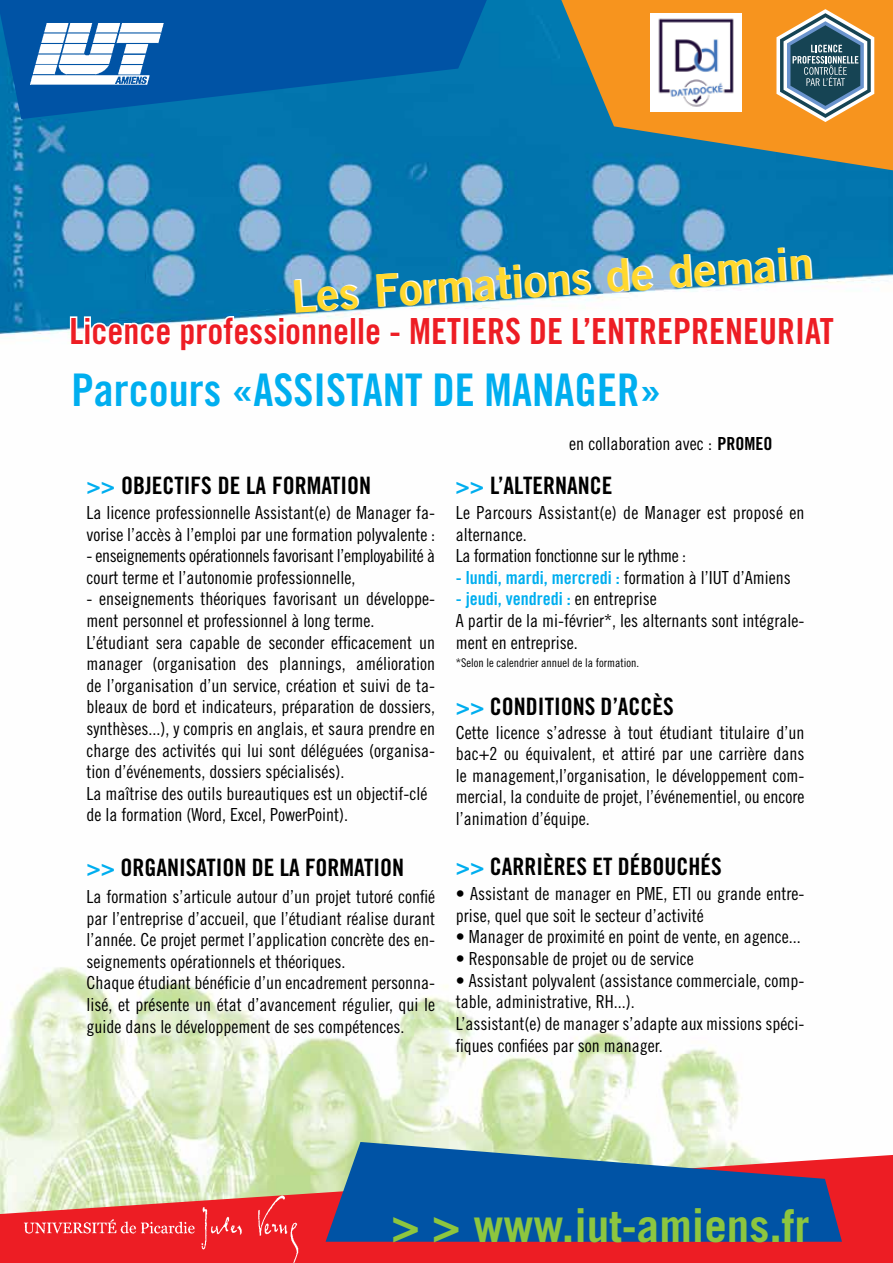
<style>
.page{position:relative;width:893px;height:1263px;background:#fff}
.page>*{position:absolute;margin:0;border:0;box-sizing:border-box;transform-origin:0 0}
.t1{font:45px "Trade Gothic LT Std Bd Cn 20";color:#00aeef}
.t2{font:45px "Trade Gothic Bold Two";color:#ffd82f}
.t3{font:700 45px "Trade Gothic";color:#8dc63f}
.t4{font:36px "Trade Gothic LT Std Bd Cn 20";color:#ed1d24}
.t5{font:24px "Trade Gothic LT Std Bd Cn 20";color:#000}
.t6{font:24px "Trade Gothic Bold Cond Twenty";color:#000}
.t7{font:18px/21.6px "Trade Gothic LT Std Cn 18";color:#000}
.t8{font:18px/21.6px "Trade Gothic LT Std Cn 18";letter-spacing:-.02em;color:#000}
.t9{font:18px "Trade Gothic LT Std Bd Cn 20";color:#00aeef}
.t10{font:18px "Trade Gothic Cond Eighteen";color:#000}
.t11{font:12px "Trade Gothic LT Std Cn 18";color:#000}
.s1{font-family:"Trade Gothic Bold Cond Twenty"}
.s2{color:#00aeef}
.s3{font-family:"Trade Gothic LT Std Bd Cn 20";color:#00aeef}
.s4{font-family:"Trade Gothic LT Std Cn 18";color:#000}
</style>
<div class="page">
<img style="left:0;top:0;width:893px;height:335px">
<img style="left:0;top:967px;width:741px;height:188px">
<svg style="left:0;top:1155px;width:893px;height:108px;background:#e67165"></svg>
<svg style="left:326px;top:1142px;width:516px;height:100px;background:#326aa4"></svg>
<img style="left:21px;top:1194px;width:279px;height:69px">
<svg style="left:0;top:0;width:487px;height:119px;background:#005da7"></svg>
<img style="left:25px;top:19px;width:142px;height:69px">
<svg style="left:68px;top:314px;width:283px;height:21px"></svg>
<svg style="left:364px;top:321px;width:18px;height:14px"></svg>
<svg style="left:408px;top:293px;width:56px;height:42px"></svg>
<svg style="left:470px;top:284px;width:366px;height:51px"></svg>
<svg style="left:561px;top:0;width:332px;height:170px;background:#a68d54"></svg>
<img style="left:651px;top:14px;width:90px;height:97px">
<svg style="left:776px;top:9px;width:98px;height:113px"></svg>
<h1 class="t2" style="left:289px;top:270px;width:522px;rotate:-4deg">Les Form ations de dem ain</h1>
<h2 class="t4" style="left:69px;top:309px;width:766px">Licence professionnelle - METIERS DE L’ENTREPRENEURIAT</h2>
<h1 class="t1" style="left:71px;top:363px;width:592px">Parcours «ASSISTANT DE MANAGER»</h1>
<p class="t10" style="left:569px;top:433px;width:205px">en collaboration avec : <span class="s1">PROMEO</span></p>
<h3 class="t6" style="left:87px;top:470px;width:286px"><span class="s2">&gt;&gt;</span> OBJECTIFS DE LA FORMATION</h3>
<h3 class="t6" style="left:455px;top:470px;width:158px"><span class="s2">&gt;&gt;</span> L’ALTERNANCE</h3>
<p class="t7" style="left:86px;top:502px;width:350px">La licence professionnelle Assistant(e) de Manager fa&shy;vorise l’accès à l’emploi par une formation polyvalente :</p>
<p class="t8" style="left:86px;top:545px;width:350px">- enseignements opérationnels favorisant l’employabilité à court terme et l’autonomie professionnelle,</p>
<p class="t7" style="left:86px;top:588px;width:350px">- enseignements théoriques favorisant un développe&shy;ment personnel et professionnel à long terme.<br>L’étudiant sera capable de seconder efficacement un manager (organisation des plannings, amélioration de l’organisation d’un service, création et suivi de ta&shy;bleaux de bord et indicateurs, préparation de dossiers, synthèses...), y compris en anglais, et saura prendre en charge des activités qui lui sont déléguées (organisa&shy;tion d’événements, dossiers spécialisés).<br>La maîtrise des outils bureautiques est un objectif-clé de la formation (Word, Excel, PowerPoint).</p>
<h3 class="t5" style="left:86px;top:853px;width:319px"><span class="s2">&gt;&gt;</span> ORGANISATION DE LA FORMATION</h3>
<p class="t7" style="left:86px;top:886px;width:350px">La formation s’articule autour d’un projet tutoré confié par l’entreprise d’accueil, que l’étudiant réalise durant l’année. Ce projet permet l’application concrète des en&shy;seignements opérationnels et théoriques.<br>Chaque étudiant bénéficie d’un encadrement personna&shy;lisé, et présente un état d’avancement régulier, qui le guide dans le développement de ses compétences.</p>
<p class="t7" style="left:456px;top:502px;width:350px">Le Parcours Assistant(e) de Manager est proposé en alternance.<br>La formation fonctionne sur le rythme :</p>
<p class="t7" style="left:456px;top:566px;width:336px"><span class="s3">- lundi, mardi, mercredi :</span> formation à l’IUT d’Amiens</p>
<p class="t9" style="left:456px;top:588px;width:202px">- jeudi, vendredi : <span class="s4">en entreprise</span></p>
<p class="t7" style="left:456px;top:610px;width:350px">A partir de la mi-février*, les alternants sont intégrale&shy;ment en entreprise.</p>
<p class="t11" style="left:456px;top:656px;width:185px">*Selon le calendrier annuel de la formation.</p>
<h3 class="t5" style="left:456px;top:692px;width:220px"><span class="s2">&gt;&gt;</span> CONDITIONS D’ACCÈS</h3>
<p class="t7" style="left:456px;top:721px;width:350px;text-align:justify">Cette licence s’adresse à tout étudiant titulaire d’un bac+2 ou équivalent, et attiré par une carrière dans le management,l’organisation, le développement com&shy;mercial, la conduite de projet, l’événementiel, ou encore l’animation d’équipe.</p>
<h3 class="t5" style="left:456px;top:852px;width:268px"><span class="s2">&gt;&gt;</span> CARRIÈRES ET DÉBOUCHÉS</h3>
<p class="t7" style="left:456px;top:883px;width:350px">• Assistant de manager en PME, ETI ou grande entre&shy;prise, quel que soit le secteur d’activité</p>
<p class="t7" style="left:456px;top:926px;width:346px">• Manager de proximité en point de vente, en agence...</p>
<p class="t7" style="left:456px;top:948px;width:239px">• Responsable de projet ou de service</p>
<p class="t7" style="left:456px;top:969px;width:350px">• Assistant polyvalent (assistance commerciale, comp&shy;table, administrative, RH...).<br>L’assistant(e) de manager s’adapte aux missions spéci&shy;fiques confiées par son manager.</p>
<h1 class="t3" style="left:392px;top:1198px;width:419px">&gt; &gt; www.iut-amiens.fr</h1>
</div>
